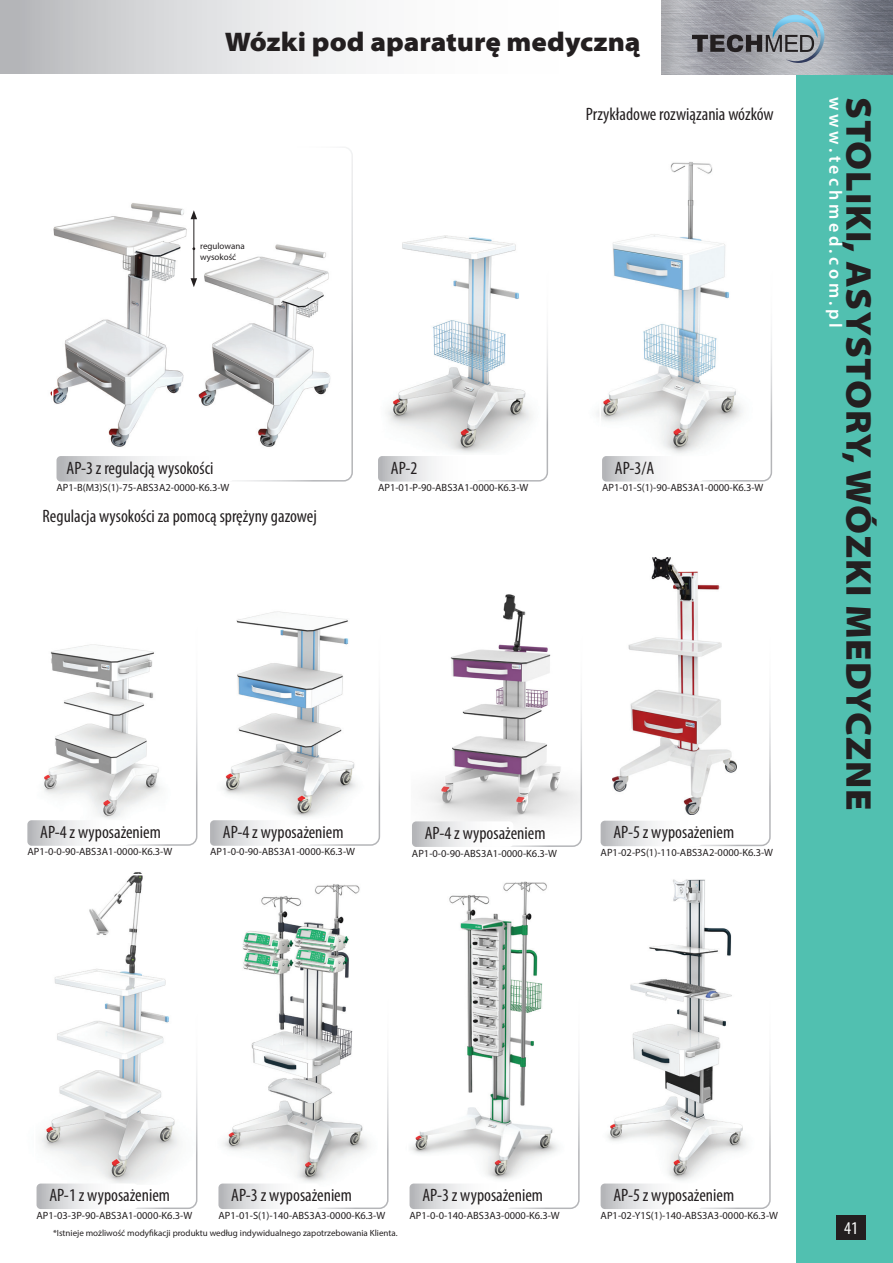
<style>
.page{position:relative;width:893px;height:1263px;background:#fff}
.page>*{position:absolute;margin:0;border:0;box-sizing:border-box;transform-origin:0 0}
.t1{font:900 semi-expanded 36px "Myriad Pro";letter-spacing:.02em;color:#231f20}
.t2{font:900 semi-expanded 27px "Myriad Pro";color:#231f20}
.t3{font:condensed 18px "Myriad Pro";color:#231f20}
.t4{font:600 18px "Myriad Pro";letter-spacing:.2em;color:#fff}
.t5{font:condensed 18px "Myriad Pro";color:#fff}
.kropki{font:10.5px "Myriad Pro";color:#231f20}
.kropki-2{font:9px "Myriad Pro";color:#231f20}
</style>
<div class="page">
<div style="left:797px;top:72px;width:96px;height:1191px;background:#51c0b0"></div>
<svg style="left:0;top:0;width:356px;height:74px"></svg>
<img style="left:662px;top:0;width:231px;height:74px">
<svg style="left:692px;top:10px;width:132px;height:53px;background:#8e939b"></svg>
<div style="left:836px;top:1216px;width:30px;height:24px;background:#231f20"></div>
<img style="left:223px;top:884px;width:146px;height:298px">
<div style="left:216px;top:874px;width:173px;height:335px;border:2px solid #fff;border-radius:9px"></div>
<svg style="left:218px;top:1183px;width:102px;height:26px"></svg>
<img style="left:411px;top:881px;width:147px;height:299px">
<div style="left:407px;top:874px;width:173px;height:335px;border:2px solid #fff;border-radius:9px"></div>
<svg style="left:410px;top:1183px;width:101px;height:26px"></svg>
<img style="left:607px;top:879px;width:140px;height:302px">
<div style="left:598px;top:874px;width:173px;height:335px;border:2px solid #fff;border-radius:9px"></div>
<svg style="left:601px;top:1183px;width:101px;height:26px"></svg>
<img style="left:43px;top:644px;width:118px;height:175px">
<div style="left:25px;top:543px;width:172px;height:303px;border:2px solid #fff;border-radius:9px"></div>
<svg style="left:27px;top:820px;width:102px;height:26px"></svg>
<img style="left:222px;top:611px;width:134px;height:206px">
<div style="left:207px;top:511px;width:173px;height:335px;border:2px solid #fff;border-radius:9px"></div>
<svg style="left:210px;top:820px;width:102px;height:26px"></svg>
<img style="left:612px;top:557px;width:125px;height:257px">
<div style="left:598px;top:511px;width:173px;height:335px;border:2px solid #fff;border-radius:9px"></div>
<svg style="left:601px;top:821px;width:101px;height:25px"></svg>
<img style="left:41px;top:872px;width:138px;height:311px">
<div style="left:34px;top:874px;width:163px;height:335px;border:2px solid #fff;border-radius:9px"></div>
<svg style="left:37px;top:1183px;width:101px;height:26px"></svg>
<img style="left:387px;top:235px;width:145px;height:218px">
<div style="left:375px;top:146px;width:173px;height:336px;border:2px solid #fff;border-radius:9px"></div>
<svg style="left:378px;top:456px;width:101px;height:26px"></svg>
<img style="left:50px;top:203px;width:281px;height:244px">
<div style="left:52px;top:146px;width:301px;height:336px;border:2px solid #fff;border-radius:9px"></div>
<svg style="left:57px;top:456px;width:176px;height:26px"></svg>
<hr style="left:194px;top:217px;width:1px;height:64px;background:#231f20">
<svg style="left:191px;top:210px;width:6px;height:9px"></svg>
<svg style="left:191px;top:278px;width:6px;height:9px"></svg>
<img style="left:596px;top:162px;width:147px;height:292px">
<div style="left:599px;top:146px;width:173px;height:336px;border:2px solid #fff;border-radius:9px"></div>
<svg style="left:602px;top:456px;width:101px;height:26px"></svg>
<img style="left:423px;top:594px;width:156px;height:250px">
<div style="left:409px;top:512px;width:173px;height:335px;border:2px solid #fff;border-radius:9px"></div>
<svg style="left:412px;top:821px;width:101px;height:26px"></svg>
<p class="t2" style="left:225px;top:26px;width:417px">Wózki pod aparaturę medyczną</p>
<p class="kropki-2" style="left:200px;top:240px;width:46px">regulowana</p>
<p class="kropki-2" style="left:200px;top:251px;width:38px">wysokość</p>
<p class="t3" style="left:67px;top:457px;width:148px">AP-3 z regulacją wysokości</p>
<p class="t3" style="left:391px;top:457px;width:28px">AP-2</p>
<p class="t3" style="left:586px;top:103px;width:189px">Przykładowe rozwiązania wózków</p>
<p class="t3" style="left:615px;top:457px;width:41px">AP-3/A</p>
<p class="kropki" style="left:57px;top:481px;width:174px">AP1-B(M3)S(1)-75-ABS3A2-0000-K6.3-W</p>
<p class="kropki" style="left:378px;top:481px;width:152px">AP1-01-P-90-ABS3A1-0000-K6.3-W</p>
<p class="kropki" style="left:602px;top:481px;width:163px">AP1-01-S(1)-90-ABS3A1-0000-K6.3-W</p>
<p class="t3" style="left:43px;top:505px;width:276px">Regulacja wysokości za pomocą sprężyny gazowej</p>
<p class="t3" style="left:40px;top:821px;width:122px">AP-4 z wyposażeniem</p>
<p class="t3" style="left:223px;top:821px;width:122px">AP-4 z wyposażeniem</p>
<p class="t3" style="left:613px;top:821px;width:122px">AP-5 z wyposażeniem</p>
<p class="t3" style="left:425px;top:822px;width:122px">AP-4 z wyposażeniem</p>
<p class="kropki" style="left:27px;top:845px;width:146px">AP1-0-0-90-ABS3A1-0000-K6.3-W</p>
<p class="kropki" style="left:210px;top:845px;width:146px">AP1-0-0-90-ABS3A1-0000-K6.3-W</p>
<p class="kropki" style="left:412px;top:846px;width:146px">AP1-0-0-90-ABS3A1-0000-K6.3-W</p>
<p class="kropki" style="left:601px;top:846px;width:174px">AP1-02-PS(1)-110-ABS3A2-0000-K6.3-W</p>
<p class="t4" style="left:847px;top:97px;width:233px;rotate:90deg">www.techmed.com.pl</p>
<p class="t1" style="left:879px;top:97px;width:715px;rotate:90deg">STOLIKI, ASYSTORY, WÓZKI MEDYCZNE</p>
<p class="t3" style="left:49px;top:1184px;width:122px">AP-1 z wyposażeniem</p>
<p class="t3" style="left:231px;top:1184px;width:122px">AP-3 z wyposażeniem</p>
<p class="t3" style="left:422px;top:1184px;width:122px">AP-3 z wyposażeniem</p>
<p class="t3" style="left:613px;top:1184px;width:122px">AP-5 z wyposażeniem</p>
<p class="kropki" style="left:37px;top:1208px;width:157px">AP1-03-3P-90-ABS3A1-0000-K6.3-W</p>
<p class="kropki" style="left:218px;top:1208px;width:168px">AP1-01-S(1)-140-ABS3A3-0000-K6.3-W</p>
<p class="kropki" style="left:410px;top:1208px;width:152px">AP1-0-0-140-ABS3A3-0000-K6.3-W</p>
<p class="kropki" style="left:601px;top:1208px;width:179px">AP1-02-Y1S(1)-140-ABS3A3-0000-K6.3-W</p>
<p class="kropki-2" style="left:53px;top:1227px;width:346px">*Istnieje możliwość modyfikacji produktu według indywidualnego zapotrzebowania Klienta.</p>
<p class="t5" style="left:844px;top:1217px;width:15px">41</p>
</div>
